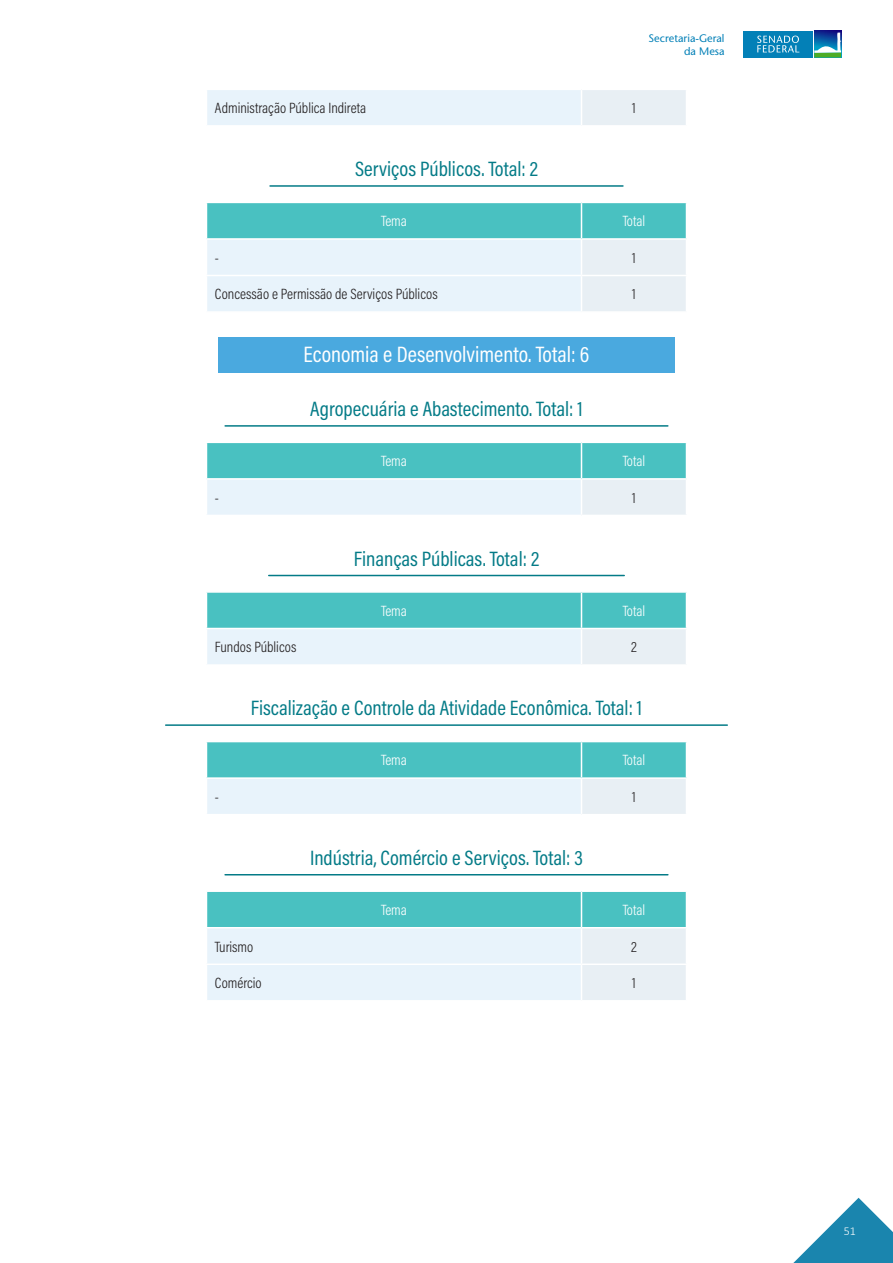
<style>
.page{position:relative;width:893px;height:1263px;background:#fff}
.page>*{position:absolute;margin:0;border:0;box-sizing:border-box;transform-origin:0 0}
.t1{font:22.5px "Acumin Pro Cond";color:#fff}
.t2{font:21px "Acumin Pro Cond";color:#047b87}
.t3{font:300 15px "Acumin Pro Cond";color:#231f20}
.t4{font:300 15px "Acumin Pro Cond";color:#fff}
.t5{font:300 12px "Calibri";color:#fff}
.t6{font:500 10.95px/13px "Stone Sans Std";color:#0380b7;text-align:right}
</style>
<div class="page">
<svg style="left:793px;top:1198px;width:100px;height:65px"></svg>
<hr style="left:270px;top:185px;width:353px;height:2px;background:#047b87">
<div style="left:218px;top:337px;width:456px;height:35px;background:#4aa9df"></div>
<hr style="left:225px;top:425px;width:443px;height:2px;background:#047b87">
<hr style="left:269px;top:575px;width:355px;height:1px;background:#047b87">
<hr style="left:166px;top:724px;width:561px;height:2px;background:#047b87">
<hr style="left:225px;top:874px;width:443px;height:1px;background:#047b87">
<div style="left:206px;top:89px;width:375px;height:37px;background:#e8f3fb"></div>
<div style="left:581px;top:89px;width:105px;height:37px;background:#e8eff4"></div>
<hr style="left:206px;top:89px;width:375px;height:1px;background:#fff">
<hr style="left:206px;top:90px;width:1px;height:35px;background:#fff">
<hr style="left:581px;top:89px;width:106px;height:1px;background:#fff">
<hr style="left:581px;top:90px;width:1px;height:35px;background:#fff">
<hr style="left:206px;top:125px;width:375px;height:2px;background:#fff">
<hr style="left:581px;top:125px;width:106px;height:2px;background:#fff">
<svg style="left:207px;top:203px;width:479px;height:108px;background:#b3e1e6"></svg>
<hr style="left:581px;top:203px;width:1px;height:35px;background:#fff">
<hr style="left:206px;top:238px;width:375px;height:2px;background:#fff">
<hr style="left:581px;top:238px;width:106px;height:2px;background:#fff">
<hr style="left:581px;top:240px;width:1px;height:35px;background:#fff">
<hr style="left:206px;top:275px;width:375px;height:1px;background:#fff">
<hr style="left:581px;top:275px;width:106px;height:1px;background:#fff">
<hr style="left:581px;top:276px;width:1px;height:35px;background:#fff">
<div style="left:207px;top:443px;width:479px;height:35px;background:#49c1c1"></div>
<div style="left:206px;top:479px;width:375px;height:36px;background:#e8f3fb"></div>
<div style="left:581px;top:479px;width:105px;height:36px;background:#e8eff4"></div>
<hr style="left:581px;top:443px;width:1px;height:35px;background:#fff">
<hr style="left:206px;top:478px;width:375px;height:2px;background:#fff">
<hr style="left:206px;top:480px;width:1px;height:35px;background:#fff">
<hr style="left:581px;top:478px;width:106px;height:2px;background:#fff">
<hr style="left:581px;top:480px;width:1px;height:35px;background:#fff">
<div style="left:207px;top:593px;width:479px;height:35px;background:#49c1c1"></div>
<div style="left:206px;top:628px;width:375px;height:37px;background:#e8f3fb"></div>
<div style="left:581px;top:628px;width:105px;height:37px;background:#e8eff4"></div>
<hr style="left:581px;top:593px;width:1px;height:35px;background:#fff">
<hr style="left:206px;top:628px;width:375px;height:1px;background:#fff">
<hr style="left:206px;top:629px;width:1px;height:35px;background:#fff">
<hr style="left:581px;top:628px;width:106px;height:1px;background:#fff">
<hr style="left:581px;top:629px;width:1px;height:35px;background:#fff">
<hr style="left:206px;top:664px;width:375px;height:2px;background:#fff">
<hr style="left:581px;top:664px;width:106px;height:2px;background:#fff">
<div style="left:207px;top:742px;width:479px;height:35px;background:#49c1c1"></div>
<div style="left:206px;top:778px;width:375px;height:37px;background:#e8f3fb"></div>
<div style="left:581px;top:778px;width:105px;height:37px;background:#e8eff4"></div>
<hr style="left:581px;top:742px;width:1px;height:35px;background:#fff">
<hr style="left:206px;top:777px;width:375px;height:2px;background:#fff">
<hr style="left:206px;top:779px;width:1px;height:35px;background:#fff">
<hr style="left:581px;top:777px;width:106px;height:2px;background:#fff">
<hr style="left:581px;top:779px;width:1px;height:35px;background:#fff">
<hr style="left:206px;top:814px;width:375px;height:1px;background:#fff">
<hr style="left:581px;top:814px;width:106px;height:1px;background:#fff">
<svg style="left:207px;top:892px;width:479px;height:108px;background:#b3e1e6"></svg>
<hr style="left:581px;top:892px;width:1px;height:35px;background:#fff">
<hr style="left:206px;top:927px;width:375px;height:1px;background:#fff">
<hr style="left:581px;top:927px;width:106px;height:1px;background:#fff">
<hr style="left:581px;top:928px;width:1px;height:35px;background:#fff">
<hr style="left:206px;top:963px;width:375px;height:2px;background:#fff">
<hr style="left:581px;top:963px;width:106px;height:2px;background:#fff">
<hr style="left:581px;top:965px;width:1px;height:35px;background:#fff">
<img style="left:814px;top:31px;width:27px;height:2px">
<div style="left:814px;top:52px;width:27px;height:5px;background:#4dac26"></div>
<svg style="left:814px;top:33px;width:27px;height:20px"></svg>
<div style="left:743px;top:31px;width:70px;height:26px;background:#0380b7"></div>
<svg style="left:757px;top:36px;width:42px;height:17px"></svg>
<p class="t6" style="left:649px;top:32px;width:77px">Secretaria-Geral da Mesa</p>
<p class="t3" style="left:215px;top:98px;width:153px">Administração Pública Indireta</p>
<p class="t3" style="left:632px;top:98px;width:5px">1</p>
<p class="t2" style="left:355px;top:155px;width:184px">Serviços Públicos. Total: 2</p>
<p class="t4" style="left:381px;top:211px;width:27px">Tema</p>
<p class="t4" style="left:623px;top:211px;width:24px">Total</p>
<p class="t3" style="left:215px;top:248px;width:6px">-</p>
<p class="t3" style="left:632px;top:248px;width:5px">1</p>
<p class="t3" style="left:215px;top:284px;width:224px">Concessão e Permissão de Serviços Públicos</p>
<p class="t3" style="left:632px;top:284px;width:5px">1</p>
<p class="t1" style="left:303px;top:340px;width:287px">Economia e Desenvolvimento. Total: 6</p>
<p class="t2" style="left:310px;top:395px;width:274px">Agropecuária e Abastecimento. Total: 1</p>
<p class="t4" style="left:381px;top:451px;width:27px">Tema</p>
<p class="t4" style="left:623px;top:451px;width:24px">Total</p>
<p class="t3" style="left:215px;top:488px;width:6px">-</p>
<p class="t3" style="left:632px;top:488px;width:5px">1</p>
<p class="t2" style="left:354px;top:545px;width:187px">Finanças Públicas. Total: 2</p>
<p class="t4" style="left:381px;top:601px;width:27px">Tema</p>
<p class="t4" style="left:623px;top:601px;width:24px">Total</p>
<p class="t3" style="left:215px;top:637px;width:83px">Fundos Públicos</p>
<p class="t3" style="left:631px;top:637px;width:7px">2</p>
<p class="t2" style="left:251px;top:694px;width:393px">Fiscalização e Controle da Atividade Econômica. Total: 1</p>
<p class="t4" style="left:381px;top:751px;width:27px">Tema</p>
<p class="t4" style="left:623px;top:751px;width:24px">Total</p>
<p class="t3" style="left:215px;top:787px;width:6px">-</p>
<p class="t3" style="left:632px;top:787px;width:5px">1</p>
<p class="t2" style="left:310px;top:844px;width:274px">Indústria, Comércio e Serviços. Total: 3</p>
<p class="t4" style="left:381px;top:900px;width:27px">Tema</p>
<p class="t4" style="left:623px;top:900px;width:24px">Total</p>
<p class="t3" style="left:215px;top:937px;width:40px">Turismo</p>
<p class="t3" style="left:631px;top:937px;width:7px">2</p>
<p class="t3" style="left:215px;top:973px;width:48px">Comércio</p>
<p class="t3" style="left:632px;top:973px;width:5px">1</p>
<p class="t5" style="left:844px;top:1223px;width:14px">51</p>
</div>
